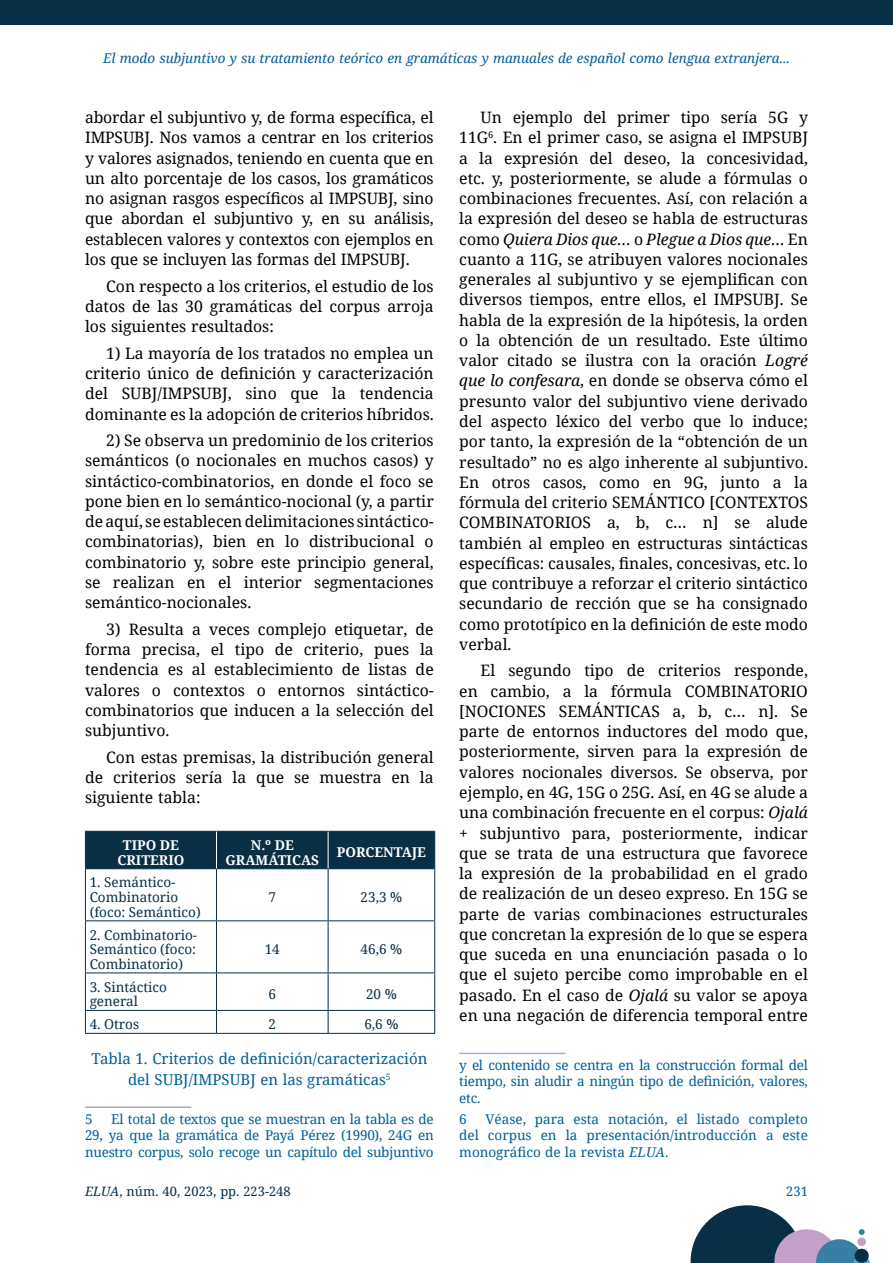
<style>
.page{position:relative;width:893px;height:1263px;background:#fff}
.page>*{position:absolute;margin:0;border:0;box-sizing:border-box;transform-origin:0 0}
.t1{font:15.75px/20.2px "Noto Serif";color:#000;text-align:justify}
.t2{font:15px/21px "Noto Serif";color:#005e97;text-align:center}
.t3{font:13.5px/16.5px "Noto Serif";letter-spacing:-.02em;color:#005e97;text-align:justify}
.t4{font:13.5px/14.5px "Noto Serif";color:#092f47}
.t5{font:italic 13.5px "Noto Serif";color:#005e97}
.t6{font:700 13.5px/14.5px "Noto Serif";color:#fff;text-align:center}
.t7{font:12.9px "Noto Serif";color:#092f47}
.t8{font:12.9px "Noto Serif";color:#005e97}
.s1{font-style:italic}
</style>
<div class="page">
<div style="left:0;top:0;width:893px;height:25px;background:#092f47"></div>
<svg style="left:690px;top:1205px;width:180px;height:58px"></svg>
<div style="left:86px;top:832px;width:348px;height:36px;background:#092f47"></div>
<hr style="left:85px;top:831px;width:131px;height:1px;background:#092f47">
<hr style="left:85px;top:832px;width:1px;height:36px;background:#092f47">
<hr style="left:216px;top:831px;width:112px;height:1px;background:#092f47">
<hr style="left:328px;top:831px;width:107px;height:1px;background:#092f47">
<hr style="left:434px;top:832px;width:1px;height:36px;background:#092f47">
<hr style="left:85px;top:868px;width:131px;height:1px;background:#092f47">
<hr style="left:85px;top:869px;width:1px;height:51px;background:#092f47">
<hr style="left:216px;top:868px;width:112px;height:1px;background:#092f47">
<hr style="left:216px;top:869px;width:1px;height:51px;background:#092f47">
<hr style="left:328px;top:868px;width:107px;height:1px;background:#092f47">
<hr style="left:328px;top:869px;width:1px;height:51px;background:#092f47">
<hr style="left:434px;top:869px;width:1px;height:51px;background:#092f47">
<hr style="left:85px;top:920px;width:131px;height:1px;background:#092f47">
<hr style="left:85px;top:921px;width:1px;height:51px;background:#092f47">
<hr style="left:216px;top:920px;width:112px;height:1px;background:#092f47">
<hr style="left:216px;top:921px;width:1px;height:51px;background:#092f47">
<hr style="left:328px;top:920px;width:107px;height:1px;background:#092f47">
<hr style="left:328px;top:921px;width:1px;height:51px;background:#092f47">
<hr style="left:434px;top:921px;width:1px;height:51px;background:#092f47">
<hr style="left:85px;top:972px;width:131px;height:1px;background:#092f47">
<hr style="left:85px;top:973px;width:1px;height:37px;background:#092f47">
<hr style="left:216px;top:972px;width:112px;height:1px;background:#092f47">
<hr style="left:216px;top:973px;width:1px;height:37px;background:#092f47">
<hr style="left:328px;top:972px;width:107px;height:1px;background:#092f47">
<hr style="left:328px;top:973px;width:1px;height:37px;background:#092f47">
<hr style="left:434px;top:973px;width:1px;height:37px;background:#092f47">
<hr style="left:85px;top:1010px;width:131px;height:1px;background:#092f47">
<svg style="left:85px;top:1011px;width:1px;height:22px"></svg>
<hr style="left:216px;top:1010px;width:112px;height:1px;background:#092f47">
<svg style="left:216px;top:1011px;width:1px;height:22px"></svg>
<hr style="left:328px;top:1010px;width:107px;height:1px;background:#092f47">
<svg style="left:328px;top:1011px;width:1px;height:22px"></svg>
<svg style="left:434px;top:1011px;width:1px;height:22px"></svg>
<hr style="left:85px;top:1033px;width:131px;height:1px;background:#092f47">
<hr style="left:216px;top:1033px;width:112px;height:1px;background:#092f47">
<hr style="left:328px;top:1033px;width:107px;height:1px;background:#092f47">
<hr style="left:216px;top:832px;width:1px;height:36px;background:#fff">
<hr style="left:328px;top:832px;width:1px;height:36px;background:#fff">
<hr style="left:85px;top:1106px;width:106px;height:2px;background:#b7a6bd">
<hr style="left:459px;top:1053px;width:107px;height:1px;background:#c2a0c7">
<p class="t5" style="left:103px;top:49px;width:688px">El modo subjuntivo y su tratamiento teórico en gramáticas y manuales de español como lengua extranjera...</p>
<p class="t1" style="left:85px;top:107px;width:350px">abordar el subjuntivo y, de forma específica, el IMPSUBJ. Nos vamos a centrar en los criterios y valores asignados, teniendo en cuenta que en un alto porcentaje de los casos, los gramáticos no asignan rasgos específicos al IMPSUBJ, sino que abordan el subjuntivo y, en su análisis, establecen valores y contextos con ejemplos en los que se incluyen las formas del IMPSUBJ.</p>
<p class="t1" style="left:85px;top:275px;width:350px;text-indent:21px">Con respecto a los criterios, el estudio de los datos de las 30 gramáticas del corpus arroja los siguientes resultados:</p>
<p class="t1" style="left:85px;top:342px;width:350px;text-indent:21px">1) La mayoría de los tratados no emplea un criterio único de definición y caracterización del SUBJ/IMPSUBJ, sino que la tendencia dominante es la adopción de criterios híbridos.</p>
<p class="t1" style="left:85px;top:430px;width:350px;text-indent:21px">2) Se observa un predominio de los criterios semánticos (o nocionales en muchos casos) y sintáctico-combinatorios, en donde el foco se pone bien en lo semántico-nocional (y, a partir de aquí, se establecen delimitaciones sintáctico&shy;combinatorias), bien en lo distribucional o combinatorio y, sobre este principio general, se realizan en el interior segmentaciones semántico-nocionales.</p>
<p class="t1" style="left:85px;top:618px;width:350px;text-indent:21px">3) Resulta a veces complejo etiquetar, de forma precisa, el tipo de criterio, pues la tendencia es al establecimiento de listas de valores o contextos o entornos sintáctico&shy;combinatorios que inducen a la selección del subjuntivo.</p>
<p class="t1" style="left:85px;top:746px;width:350px;text-indent:21px">Con estas premisas, la distribución general de criterios sería la que se muestra en la siguiente tabla:</p>
<p class="t6" style="left:117px;top:837px;width:69px">TIPO DE<br>CRITERIO</p>
<p class="t6" style="left:225px;top:837px;width:95px">N.º DE<br>GRAMÁTICAS</p>
<p class="t6" style="left:337px;top:845px;width:90px">PORCENTAJE</p>
<p class="t4" style="left:90px;top:875px;width:113px">1. Semántico-<br>Combinatorio (foco: Semántico)</p>
<p class="t4" style="left:269px;top:889px;width:9px">7</p>
<p class="t4" style="left:361px;top:889px;width:43px">23,3 %</p>
<p class="t4" style="left:90px;top:927px;width:109px;text-align:justify">2. Combinatorio-Semántico (foco:<br>Combinatorio)</p>
<p class="t4" style="left:265px;top:941px;width:17px">14</p>
<p class="t4" style="left:361px;top:941px;width:43px">46,6 %</p>
<p class="t4" style="left:90px;top:979px;width:79px">3. Sintáctico general</p>
<p class="t4" style="left:269px;top:986px;width:9px">6</p>
<p class="t4" style="left:366px;top:986px;width:32px">20 %</p>
<p class="t4" style="left:90px;top:1016px;width:51px">4. Otros</p>
<p class="t4" style="left:269px;top:1016px;width:9px">2</p>
<p class="t4" style="left:364px;top:1016px;width:36px">6,6 %</p>
<p class="t2" style="left:91px;top:1047px;width:337px">Tabla 1. Criterios de definición/caracterización del SUBJ/IMPSUBJ en las gramáticas<sup>5</sup></p>
<p class="t3" style="left:85px;top:1110px;width:9px">5</p>
<p class="t3" style="left:85px;top:1110px;width:350px;text-indent:26px">El total de textos que se muestran en la tabla es de 29, ya que la gramática de Payá Pérez (1990), 24G en nuestro corpus, solo recoge un capítulo del subjuntivo</p>
<p class="t1" style="left:459px;top:107px;width:350px;text-indent:21px">Un ejemplo del primer tipo sería 5G y 11G<sup>6</sup>. En el primer caso, se asigna el IMPSUBJ a la expresión del deseo, la concesividad, etc. y, posteriormente, se alude a fórmulas o combinaciones frecuentes. Así, con relación a la expresión del deseo se habla de estructuras como <span class="s1">Quiera Dios que…</span> o <span class="s1">Plegue a Dios que…</span> En cuanto a 11G, se atribuyen valores nocionales generales al subjuntivo y se ejemplifican con diversos tiempos, entre ellos, el IMPSUBJ. Se habla de la expresión de la hipótesis, la orden o la obtención de un resultado. Este último valor citado se ilustra con la oración <span class="s1">Logré que lo confesara</span>, en donde se observa cómo el presunto valor del subjuntivo viene derivado del aspecto léxico del verbo que lo induce; por tanto, la expresión de la “obtención de un resultado” no es algo inherente al subjuntivo.<br>En otros casos, como en 9G, junto a la fórmula del criterio SEMÁNTICO [CONTEXTOS COMBINATORIOS a, b, c… n] se alude también al empleo en estructuras sintácticas específicas: causales, finales, concesivas, etc. lo que contribuye a reforzar el criterio sintáctico secundario de rección que se ha consignado como prototípico en la definición de este modo verbal.</p>
<p class="t1" style="left:459px;top:660px;width:350px;text-indent:21px">El segundo tipo de criterios responde, en cambio, a la fórmula COMBINATORIO [NOCIONES SEMÁNTICAS a, b, c… n]. Se parte de entornos inductores del modo que, posteriormente, sirven para la expresión de valores nocionales diversos. Se observa, por ejemplo, en 4G, 15G o 25G. Así, en 4G se alude a una combinación frecuente en el corpus: <span class="s1">Ojalá </span>+ subjuntivo para, posteriormente, indicar que se trata de una estructura que favorece la expresión de la probabilidad en el grado de realización de un deseo expreso. En 15G se parte de varias combinaciones estructurales que concretan la expresión de lo que se espera que suceda en una enunciación pasada o lo que el sujeto percibe como improbable en el pasado. En el caso de <span class="s1">Ojalá</span> su valor se apoya en una negación de diferencia temporal entre</p>
<p class="t3" style="left:459px;top:1056px;width:350px">y el contenido se centra en la construcción formal del tiempo, sin aludir a ningún tipo de definición, valores, etc.</p>
<p class="t3" style="left:459px;top:1110px;width:9px">6</p>
<p class="t3" style="left:459px;top:1110px;width:350px;text-indent:26px">Véase, para esta notación, el listado completo del corpus en la presentación/introducción a este monográfico de la revista <span class="s1">ELUA</span>.</p>
<p class="t7" style="left:85px;top:1182px;width:207px"><span class="s1">ELUA</span>, núm. 40, 2023, pp. 223-248</p>
<p class="t8" style="left:786px;top:1182px;width:23px">231</p>
</div>
